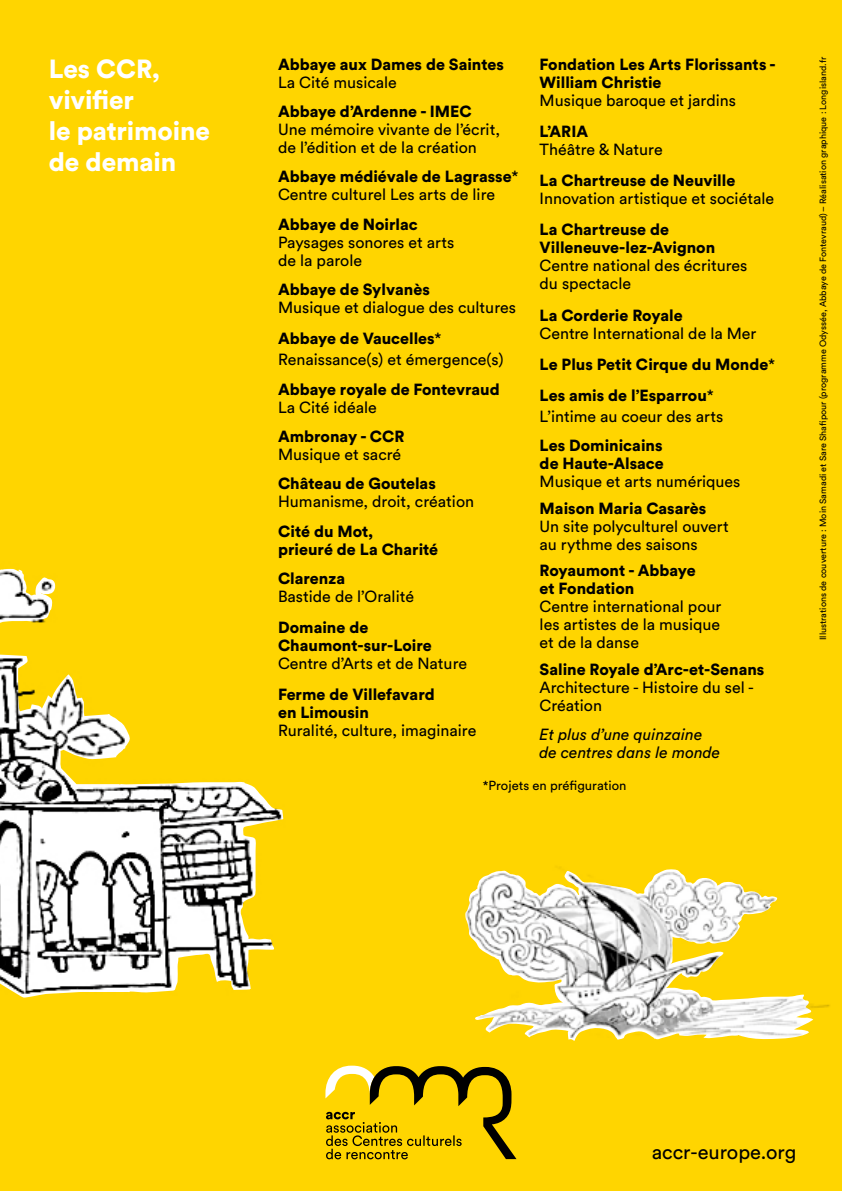
<style>
.page{position:relative;width:842px;height:1191px;background:#ffd500}
.page>*{position:absolute;margin:0;border:0;box-sizing:border-box;transform-origin:0 0}
.t1{font:900 26px/31.2px "Circular Std";letter-spacing:-.005em;color:#fff}
.t2{font:20px "Circular Std";color:#000}
.t3{font:16px/18px "Circular Std";color:#000}
.t4{font:900 16px/18px "Circular Std";color:#000}
.t5{font:italic 16px/18px "Circular Std";color:#000}
.t6{font:13px "Circular Std";color:#000}
.t7{font:9px "Circular Std";color:#000}
.s1{font-weight:900}
.s2{font-weight:400}
</style>
<div class="page">
<svg style="left:325px;top:1065px;width:191px;height:94px"></svg>
<img style="left:0;top:568px;width:284px;height:430px">
<img style="left:465px;top:869px;width:365px;height:168px">
<h1 class="t1" style="left:49px;top:52px;width:163px">Les CCR, vivifier<br>le patrimoine de demain</h1>
<p class="t4" style="left:278px;top:55px;width:227px">Abbaye aux Dames de Saintes</p>
<p class="t3" style="left:278px;top:73px;width:120px">La Cité musicale</p>
<p class="t4" style="left:278px;top:102px;width:195px">Abbaye d’Ardenne - IMEC</p>
<p class="t3" style="left:278px;top:120px;width:223px">Une mémoire vivante de l’écrit, de l’édition et de la création</p>
<p class="t3" style="left:278px;top:168px;width:242px"><span class="s1">Abbaye médiévale de Lagrasse</span>*<br>Centre culturel Les arts de lire</p>
<p class="t4" style="left:278px;top:215px;width:141px">Abbaye de Noirlac</p>
<p class="t3" style="left:278px;top:233px;width:178px">Paysages sonores et arts de la parole</p>
<p class="t4" style="left:278px;top:280px;width:153px">Abbaye de Sylvanès</p>
<p class="t3" style="left:278px;top:292px;width:239px;line-height:31px">Musique et dialogue des cultures<br><span class="s1">Abbaye de Vaucelles</span>*</p>
<p class="t3" style="left:278px;top:350px;width:227px">Renaissance(s) et émergence(s)</p>
<p class="t4" style="left:278px;top:379px;width:223px">Abbaye royale de Fontevraud</p>
<p class="t3" style="left:278px;top:398px;width:100px">La Cité idéale</p>
<p class="t4" style="left:278px;top:427px;width:128px">Ambronay - CCR</p>
<p class="t3" style="left:278px;top:445px;width:125px">Musique et sacré</p>
<p class="t4" style="left:278px;top:474px;width:159px">Château de Goutelas</p>
<p class="t3" style="left:278px;top:492px;width:198px">Humanisme, droit, création</p>
<p class="t4" style="left:278px;top:521px;width:162px">Cité du Mot,<br>prieuré de La Charité</p>
<p class="t4" style="left:278px;top:569px;width:69px">Clarenza</p>
<p class="t3" style="left:278px;top:587px;width:137px">Bastide de l’Oralité</p>
<p class="t4" style="left:278px;top:618px;width:155px">Domaine de<br>Chaumont-sur-Loire</p>
<p class="t3" style="left:278px;top:654px;width:191px">Centre d’Arts et de Nature</p>
<p class="t4" style="left:278px;top:685px;width:158px">Ferme de Villefavard en Limousin</p>
<p class="t3" style="left:278px;top:721px;width:200px">Ruralité, culture, imaginaire</p>
<p class="t4" style="left:540px;top:55px;width:238px">Fondation Les Arts Florissants -<br>William Christie</p>
<p class="t3" style="left:540px;top:91px;width:198px">Musique baroque et jardins</p>
<p class="t4" style="left:540px;top:122px;width:50px">L’ARIA</p>
<p class="t3" style="left:540px;top:140px;width:125px">Théâtre &amp; Nature</p>
<p class="t4" style="left:540px;top:171px;width:197px">La Chartreuse de Neuville</p>
<p class="t3" style="left:540px;top:189px;width:236px">Innovation artistique et sociétale</p>
<p class="t4" style="left:540px;top:220px;width:177px">La Chartreuse de<br>Villeneuve-lez-Avignon</p>
<p class="t3" style="left:540px;top:257px;width:209px">Centre national des écritures du spectacle</p>
<p class="t4" style="left:540px;top:306px;width:144px">La Corderie Royale</p>
<p class="t4" style="left:540px;top:317px;width:237px;line-height:31px"><span class="s2">Centre International de la Mer<br></span>Le Plus Petit Cirque du Monde<span class="s2">*<br></span>Les amis de l’Esparrou<span class="s2">*</span></p>
<p class="t3" style="left:540px;top:407px;width:185px">L’intime au coeur des arts</p>
<p class="t4" style="left:540px;top:436px;width:126px">Les Dominicains de Haute-Alsace</p>
<p class="t3" style="left:540px;top:472px;width:202px">Musique et arts numériques</p>
<p class="t4" style="left:540px;top:499px;width:168px">Maison Maria Casarès</p>
<p class="t3" style="left:540px;top:517px;width:191px">Un site polyculturel ouvert au rythme des saisons</p>
<p class="t4" style="left:540px;top:561px;width:158px">Royaumont - Abbaye et Fondation</p>
<p class="t3" style="left:540px;top:597px;width:183px;text-align:justify">Centre international pour les artistes de la musique et de la danse</p>
<p class="t4" style="left:540px;top:660px;width:226px">Saline Royale d’Arc-et-Senans</p>
<p class="t3" style="left:540px;top:678px;width:216px">Architecture - Histoire du sel -<br>Création</p>
<p class="t5" style="left:540px;top:725px;width:182px">Et plus d’une quinzaine de centres dans le monde</p>
<p class="t6" style="left:483px;top:778px;width:145px">*Projets en préfiguration</p>
<p class="t7" style="left:818px;top:640px;width:585px;rotate:-90deg">Illustrations de couverture : Moin Samadi et Sare Shafipour (programme Odyssée, Abbaye de Fontevraud) – Réalisation graphique : Longisland.fr</p>
<p class="t2" style="left:652px;top:1139px;width:146px">accr-europe.org</p>
</div>
